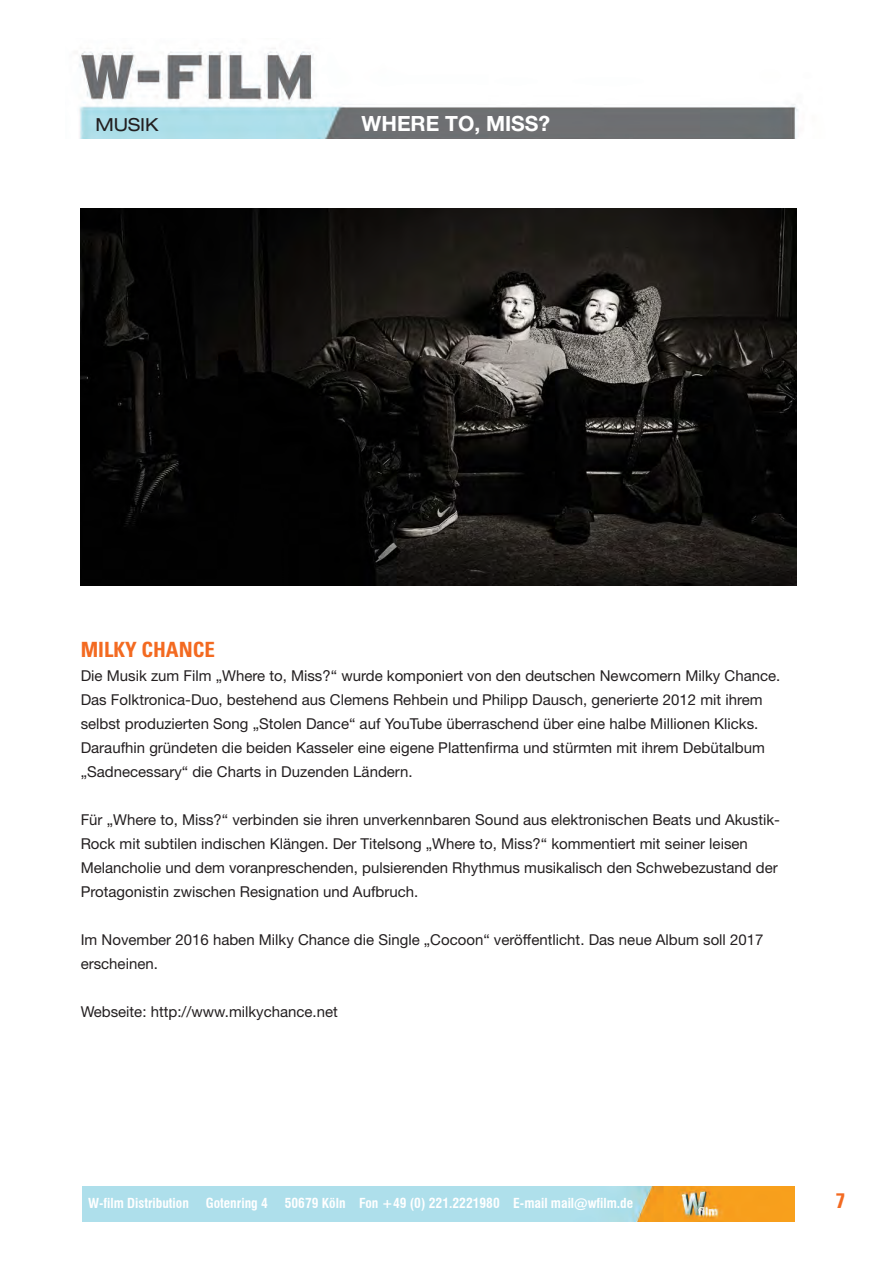
<style>
.page{position:relative;width:893px;height:1263px;background:#fff}
.page>*{position:absolute;margin:0;border:0;box-sizing:border-box;transform-origin:0 0}
.t1{font:700 21px "Helvetica Neue";color:#fff}
.t2{font:700 condensed 21px "Univers LT Std";color:#f36a21}
.t3{font:expanded 18px "Helvetica Neue";color:#231f20}
.t4{font:15px/24px "Helvetica Neue LT Std";color:#231f20}
.t5{font:700 condensed 13.5px "Swiss 721 BT";color:#fff}
</style>
<div class="page">
<img style="left:79px;top:48px;width:719px;height:91px">
<img style="left:83px;top:1186px;width:712px;height:35px">
<img style="left:81px;top:208px;width:715px;height:378px">
<p class="t3" style="left:95px;top:113px;width:65px">MUSIK</p>
<p class="t1" style="left:362px;top:110px;width:190px">WHERE TO, MISS?</p>
<p class="t2" style="left:81px;top:637px;width:136px">MILKY CHANCE</p>
<p class="t4" style="left:81px;top:664px;width:701px">Die Musik zum Film „Where to, Miss?“ wurde komponiert von den deutschen Newcomern Milky Chance.<br>Das Folktronica-Duo, bestehend aus Clemens Rehbein und Philipp Dausch, generierte 2012 mit ihrem selbst produzierten Song „Stolen Dance“ auf YouTube überraschend über eine halbe Millionen Klicks.<br>Daraufhin gründeten die beiden Kasseler eine eigene Plattenfirma und stürmten mit ihrem Debütalbum „Sadnecessary“ die Charts in Duzenden Ländern.</p>
<p class="t4" style="left:81px;top:808px;width:701px">Für „Where to, Miss?“ verbinden sie ihren unverkennbaren Sound aus elektronischen Beats und Akustik-Rock mit subtilen indischen Klängen. Der Titelsong „Where to, Miss?“ kommentiert mit seiner leisen Melancholie und dem voranpreschenden, pulsierenden Rhythmus musikalisch den Schwebezustand der Protagonistin zwischen Resignation und Aufbruch.</p>
<p class="t4" style="left:81px;top:928px;width:684px">Im November 2016 haben Milky Chance die Single „Cocoon“ veröffentlicht. Das neue Album soll 2017 erscheinen.</p>
<p class="t4" style="left:81px;top:1000px;width:259px">Webseite: http://www.milkychance.net</p>
<p class="t5" style="left:88px;top:1195px;width:102px">W-film Distribution</p>
<p class="t5" style="left:206px;top:1195px;width:64px">Gotenring 4</p>
<p class="t5" style="left:285px;top:1195px;width:350px">50679 Köln Fon +49 (0) 221.2221980 E-mail mail@wfilm.de</p>
<p class="t2" style="left:836px;top:1188px;width:11px">7</p>
</div>
